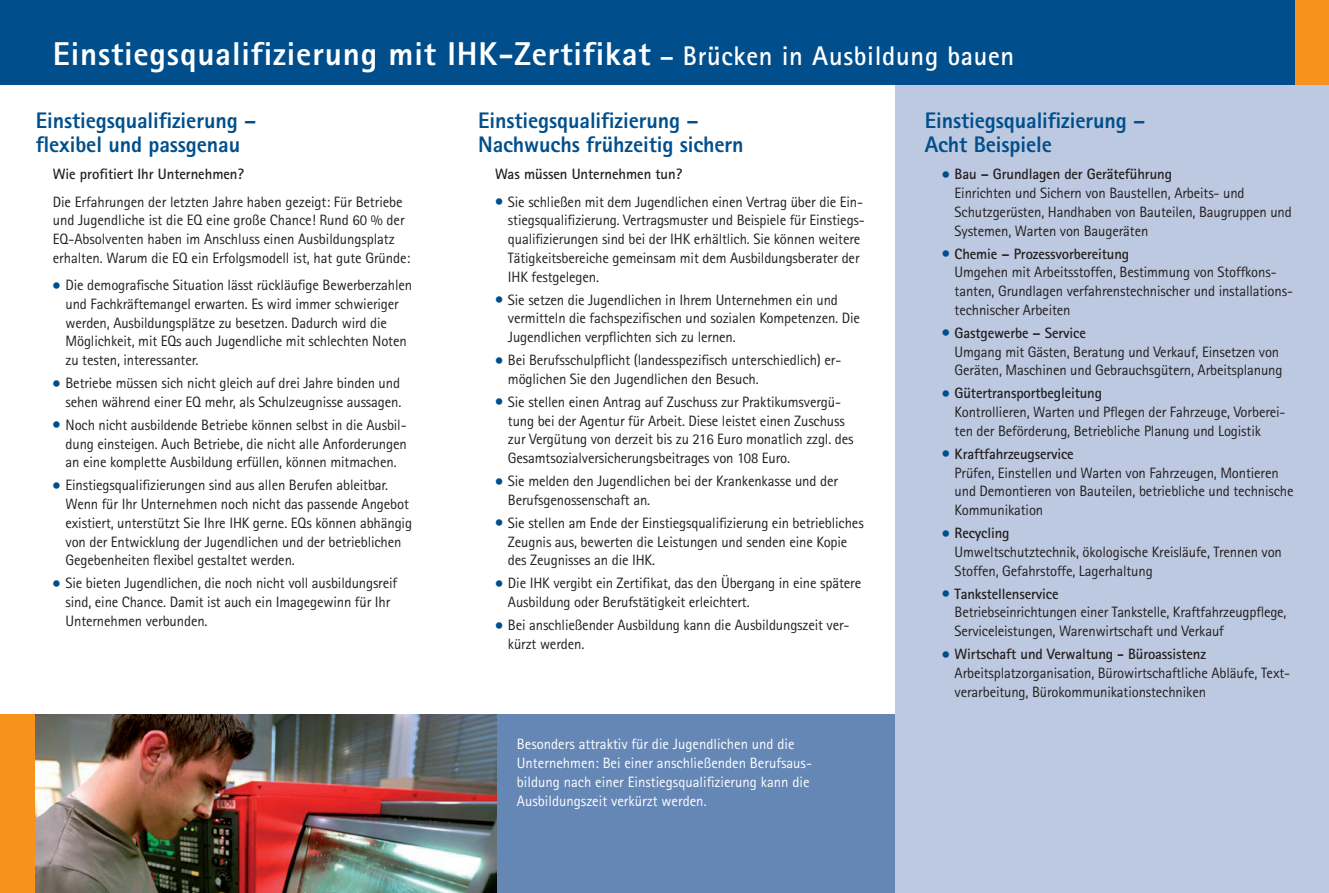
<style>
.page{position:relative;width:1329px;height:893px;background:#fff}
.page>*{position:absolute;margin:0;border:0;box-sizing:border-box;transform-origin:0 0}
.t1{font:800 33px "Agfa Rotis Sans Serif";letter-spacing:.025em;color:#fff}
.t2{font:800 22.5px/24px "Agfa Rotis Sans Serif";letter-spacing:-.005em;color:#004f8c}
.t3{font:15px/18.8px "Agfa Rotis Sans Serif";letter-spacing:-.01em;color:#231f20}
.t4{font:15px/18.8px "Agfa Rotis Sans Serif";color:#fff}
.t5{font:700 15px "Agfa Rotis Sans Serif";letter-spacing:-.005em;color:#231f20}
.s1{font-weight:700;font-size:25.5px}
.s2{font-weight:700;font-size:27px}
.s3{font-weight:700;font-size:18px;color:#004f8c}
.s4{font-weight:700}
</style>
<div class="page">
<div style="left:11px;top:714px;width:884px;height:179px;background:#6587b6"></div>
<div style="left:895px;top:73px;width:433px;height:820px;background:#bdc9e0"></div>
<div style="left:0;top:714px;width:36px;height:179px;background:#f7931d"></div>
<div style="left:0;top:0;width:1328px;height:85px;background:#004f8c"></div>
<div style="left:1294px;top:0;width:34px;height:85px;background:#f7931d"></div>
<img style="left:36px;top:714px;width:460px;height:179px">
<h1 class="t1" style="left:53px;top:33px;width:963px">Einstiegsqualifizierung mit IHK-Zertifikat <span class="s1">–</span> <span class="s2">Brücken in Ausbildung bauen</span></h1>
<h2 class="t2" style="left:36px;top:108px;width:222px">Einstiegsqualifizierung – flexibel und passgenau</h2>
<p class="t5" style="left:53px;top:165px;width:193px">Wie profitiert Ihr Unternehmen?</p>
<p class="t3" style="left:53px;top:192px;width:359px">Die Erfahrungen der letzten Jahre haben gezeigt: Für Betriebe und Jugendliche ist die EQ eine große Chance! Rund 60 % der EQ-Absolventen haben im Anschluss einen Ausbildungsplatz erhalten. Warum die EQ ein Erfolgsmodell ist, hat gute Gründe:</p>
<p class="t3" style="left:66px;top:276px;width:348px;text-indent:-14px"><span class="s3">•</span> Die demografische Situation lässt rückläufige Bewerberzahlen und Fachkräftemangel erwarten. Es wird immer schwieriger werden, Ausbildungsplätze zu besetzen. Dadurch wird die Möglichkeit, mit EQs auch Jugendliche mit schlechten Noten zu testen, interessanter.</p>
<p class="t3" style="left:52px;top:374px;width:351px;text-align:right"><span class="s3">•</span> Betriebe müssen sich nicht gleich auf drei Jahre binden und sehen während einer EQ mehr, als Schulzeugnisse aussagen.</p>
<p class="t3" style="left:66px;top:415px;width:343px;text-align:justify;text-indent:-14px"><span class="s3">•</span> Noch nicht ausbildende Betriebe können selbst in die Ausbil&shy;dung einsteigen. Auch Betriebe, die nicht alle Anforderungen an eine komplette Ausbildung erfüllen, können mitmachen.</p>
<p class="t3" style="left:66px;top:476px;width:348px;text-indent:-14px"><span class="s3">•</span> Einstiegsqualifizierungen sind aus allen Berufen ableitbar.<br>Wenn für Ihr Unternehmen noch nicht das passende Angebot existiert, unterstützt Sie Ihre IHK gerne. EQs können abhängig von der Entwicklung der Jugendlichen und der betrieblichen Gegebenheiten flexibel gestaltet werden.</p>
<p class="t3" style="left:66px;top:574px;width:333px;text-indent:-14px"><span class="s3">•</span> Sie bieten Jugendlichen, die noch nicht voll ausbildungsreif sind, eine Chance. Damit ist auch ein Imagegewinn für Ihr<br>Unternehmen verbunden.</p>
<h2 class="t2" style="left:478px;top:108px;width:267px">Einstiegsqualifizierung –<br>Nachwuchs frühzeitig sichern</h2>
<p class="t5" style="left:495px;top:165px;width:188px">Was müssen Unternehmen tun?</p>
<p class="t3" style="left:508px;top:192px;width:358px;text-indent:-14px"><span class="s3">•</span> Sie schließen mit dem Jugendlichen einen Vertrag über die Ein&shy;stiegsqualifizierung. Vertragsmuster und Beispiele für Einstiegs&shy;qualifizierungen sind bei der IHK erhältlich. Sie können weitere Tätigkeitsbereiche gemeinsam mit dem Ausbildungsberater der IHK festgelegen.</p>
<p class="t3" style="left:508px;top:290px;width:353px;text-indent:-14px"><span class="s3">•</span> Sie setzen die Jugendlichen in Ihrem Unternehmen ein und vermitteln die fachspezifischen und sozialen Kompetenzen. Die<br>Jugendlichen verpflichten sich zu lernen.</p>
<p class="t3" style="left:508px;top:351px;width:335px;text-indent:-14px"><span class="s3">•</span> Bei Berufsschulpflicht (landesspezifisch unterschiedlich) er&shy;möglichen Sie den Jugendlichen den Besuch.</p>
<p class="t3" style="left:508px;top:392px;width:347px;text-indent:-14px"><span class="s3">•</span> Sie stellen einen Antrag auf Zuschuss zur Praktikumsvergü&shy;tung bei der Agentur für Arbeit. Diese leistet einen Zuschuss zur Vergütung von derzeit bis zu 216 Euro monatlich zzgl. des Gesamtsozialversicherungsbeitrages von 108 Euro.</p>
<p class="t3" style="left:508px;top:472px;width:331px;text-indent:-14px"><span class="s3">•</span> Sie melden den Jugendlichen bei der Krankenkasse und der<br>Berufsgenossenschaft an.</p>
<p class="t3" style="left:508px;top:513px;width:357px;text-indent:-14px"><span class="s3">•</span> Sie stellen am Ende der Einstiegsqualifizierung ein betriebliches<br>Zeugnis aus, bewerten die Leistungen und senden eine Kopie des Zeugnisses an die IHK.</p>
<p class="t3" style="left:508px;top:574px;width:355px;text-indent:-14px"><span class="s3">•</span> Die IHK vergibt ein Zertifikat, das den Übergang in eine spätere<br>Ausbildung oder Berufstätigkeit erleichtert.</p>
<p class="t3" style="left:508px;top:616px;width:343px;text-indent:-14px"><span class="s3">•</span> Bei anschließender Ausbildung kann die Ausbildungszeit ver&shy;kürzt werden.</p>
<p class="t4" style="left:517px;top:735px;width:297px">Besonders attraktiv für die Jugendlichen und die Unternehmen: Bei einer anschließenden Berufsaus&shy;bildung nach einer Einstiegsqualifizierung kann die Ausbildungszeit verkürzt werden.</p>
<h2 class="t2" style="left:924px;top:108px;width:222px">Einstiegsqualifizierung –<br>Acht Beispiele</h2>
<p class="t3" style="left:954px;top:165px;width:339px;text-indent:-14px"><span class="s3">•</span> <span class="s4">Bau – Grundlagen der Geräteführung<br></span>Einrichten und Sichern von Baustellen, Arbeits- und Schutzgerüsten, Handhaben von Bauteilen, Baugruppen und Systemen, Warten von Baugeräten</p>
<p class="t3" style="left:954px;top:244px;width:340px;text-indent:-14px"><span class="s3">•</span> <span class="s4">Chemie – Prozessvorbereitung<br></span>Umgehen mit Arbeitsstoffen, Bestimmung von Stoffkons&shy;tanten, Grundlagen verfahrenstechnischer und installations&shy;technischer Arbeiten</p>
<p class="t3" style="left:954px;top:323px;width:329px;text-indent:-14px"><span class="s3">•</span> <span class="s4">Gastgewerbe – Service<br></span>Umgang mit Gästen, Beratung und Verkauf, Einsetzen von<br>Geräten, Maschinen und Gebrauchsgütern, Arbeitsplanung</p>
<p class="t3" style="left:954px;top:384px;width:332px;text-indent:-14px"><span class="s3">•</span> <span class="s4">Gütertransportbegleitung<br></span>Kontrollieren, Warten und Pflegen der Fahrzeuge, Vorberei&shy;ten der Beförderung, Betriebliche Planung und Logistik</p>
<p class="t3" style="left:954px;top:444px;width:340px;text-indent:-14px"><span class="s3">•</span> <span class="s4">Kraftfahrzeugservice<br></span>Prüfen, Einstellen und Warten von Fahrzeugen, Montieren und Demontieren von Bauteilen, betriebliche und technische Kommunikation</p>
<p class="t3" style="left:954px;top:524px;width:329px;text-indent:-14px"><span class="s3">•</span> <span class="s4">Recycling<br></span>Umweltschutztechnik, ökologische Kreisläufe, Trennen von<br>Stoffen, Gefahrstoffe, Lagerhaltung</p>
<p class="t3" style="left:954px;top:584px;width:333px;text-indent:-14px"><span class="s3">•</span> <span class="s4">Tankstellenservice<br></span>Betriebseinrichtungen einer Tankstelle, Kraftfahrzeugpflege,<br>Serviceleistungen, Warenwirtschaft und Verkauf</p>
<p class="t3" style="left:954px;top:645px;width:337px;text-indent:-14px"><span class="s3">•</span> <span class="s4">Wirtschaft und Verwaltung - Büroassistenz<br></span>Arbeitsplatzorganisation, Bürowirtschaftliche Abläufe, Text&shy;verarbeitung, Bürokommunikationstechniken</p>
</div>
